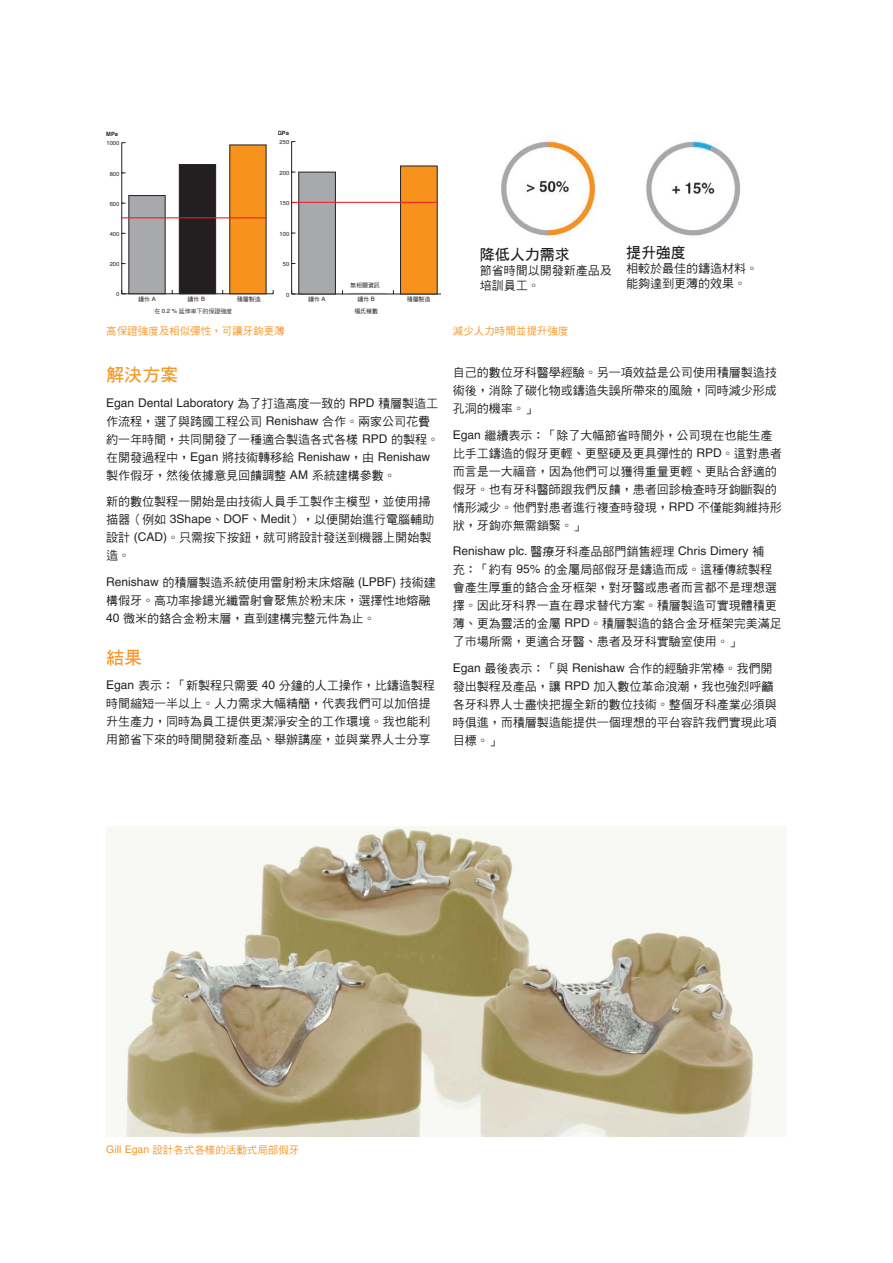
<style>
.page{position:relative;width:893px;height:1263px;background:#fff}
.page>*{position:absolute;margin:0;border:0;box-sizing:border-box;transform-origin:0 0}
.Main_body_heading_te{font:18px "DF Hei W7 WIN BF";color:#f79727}
.t1{font:15px "DF Hei W7 WIN BF";color:#231f20}
.Main_body_text_8pt{font:12px/18px "DF Hei Md HK BF";color:#231f20}
.Caption_text_7pt{font:10.5px "DF Hei Md HK BF";color:#f79727}
.t2{font:6px "DF Hei Md HK BF";color:#231f20}
.t3{font:700 5.85px "Helvetica";color:#231f20}
.t4{font:5.85px "Helvetica";color:#231f20}
.t5{font:700 5.7px "Helvetica";color:#231f20}
.t6{font:5.7px "Helvetica";color:#231f20}
.s1{font-family:"Helvetica LT Pro"}
</style>
<div class="page">
<img style="left:501px;top:141px;width:239px;height:97px">
<img style="left:106px;top:826px;width:681px;height:310px">
<hr style="left:122px;top:293px;width:151px;height:1px;background:#231f20">
<hr style="left:121px;top:143px;width:1px;height:151px;background:#231f20">
<div style="left:129px;top:196px;width:36px;height:98px;background:#a8a9ad"></div>
<div style="left:179px;top:165px;width:37px;height:129px;background:#231f20;border:1px solid #231f20"></div>
<div style="left:230px;top:145px;width:36px;height:149px;background:#f7931d"></div>
<hr style="left:122px;top:218px;width:144px;height:1px;background:#ee1d23">
<hr style="left:292px;top:294px;width:148px;height:1px;background:#231f20">
<hr style="left:291px;top:142px;width:1px;height:152px;background:#231f20">
<div style="left:299px;top:172px;width:36px;height:122px;background:#a8a9ad"></div>
<div style="left:401px;top:166px;width:36px;height:128px;background:#f7931d"></div>
<hr style="left:292px;top:202px;width:145px;height:1px;background:#ee1d23">
<p class="t5" style="left:106px;top:130px;width:13px">MPa</p>
<p class="t3" style="left:277px;top:129px;width:13px">GPa</p>
<p class="t6" style="left:107px;top:140px;width:14px">1000</p>
<p class="t4" style="left:280px;top:139px;width:11px">250</p>
<p class="t6" style="left:110px;top:170px;width:11px">800</p>
<p class="t4" style="left:280px;top:169px;width:11px">200</p>
<p class="t6" style="left:110px;top:200px;width:11px">600</p>
<p class="t4" style="left:280px;top:200px;width:11px">150</p>
<p class="t6" style="left:110px;top:231px;width:11px">400</p>
<p class="t4" style="left:280px;top:230px;width:11px">100</p>
<p class="t6" style="left:110px;top:261px;width:11px">200</p>
<p class="t4" style="left:283px;top:261px;width:8px">50</p>
<p class="t6" style="left:116px;top:291px;width:5px">0</p>
<p class="t2" style="left:138px;top:296px;width:19px">鑄件 <span class="s1">A</span></p>
<p class="t2" style="left:188px;top:296px;width:19px">鑄件 <span class="s1">B</span></p>
<p class="t2" style="left:237px;top:296px;width:25px">積層製造</p>
<p class="t2" style="left:154px;top:308px;width:79px">在 <span class="s1">0.2 %</span> 延伸率下的保證強度</p>
<p class="t6" style="left:138px;top:296px;width:19px">Cast A</p>
<p class="t6" style="left:189px;top:296px;width:19px">Cast B</p>
<p class="t6" style="left:244px;top:296px;width:10px">AM</p>
<p class="t5" style="left:154px;top:308px;width:91px">Proof strength at 0.2% extension</p>
<p class="t4" style="left:286px;top:291px;width:5px">0</p>
<p class="Caption_text_7pt" style="left:106px;top:325px;width:180px">高保證強度及相似彈性，可讓牙鉤更薄</p>
<p class="t2" style="left:350px;top:282px;width:31px">無相關資訊</p>
<p class="t2" style="left:354px;top:308px;width:25px">楊氏模數</p>
<p class="t3" style="left:350px;top:282px;width:34px">Unavailable</p>
<p class="t2" style="left:308px;top:296px;width:19px">鑄件 <span class="s1">A</span></p>
<p class="t2" style="left:357px;top:296px;width:19px">鑄件 <span class="s1">B</span></p>
<p class="t2" style="left:407px;top:296px;width:25px">積層製造</p>
<p class="t4" style="left:308px;top:296px;width:19px">Cast A</p>
<p class="t4" style="left:359px;top:296px;width:19px">Cast B</p>
<p class="t4" style="left:414px;top:296px;width:10px">AM</p>
<p class="t3" style="left:344px;top:308px;width:49px">Young’s Modulus</p>
<p class="Main_body_heading_te" style="left:106px;top:366px;width:73px">解決方案</p>
<p class="Main_body_text_8pt" style="left:106px;top:394px;width:334px"><span class="s1">Egan Dental Laboratory</span> 為了打造高度一致的 <span class="s1">RPD</span> 積層製造工作流程，選了與跨國工程公司 <span class="s1">Renishaw</span> 合作。兩家公司花費約一年時間，共同開發了一種適合製造各式各樣 <span class="s1">RPD</span> 的製程。在開發過程中，<span class="s1">Egan</span> 將技術轉移給 <span class="s1">Renishaw</span>，由 <span class="s1">Renishaw</span>製作假牙，然後依據意見回饋調整 <span class="s1">AM</span> 系統建構參數。</p>
<p class="Main_body_text_8pt" style="left:106px;top:493px;width:329px">新的數位製程一開始是由技術人員手工製作主模型，並使用掃描器（例如 <span class="s1">3Shape</span>、<span class="s1">DOF</span>、<span class="s1">Medit</span>），以便開始進行電腦輔助設計 <span class="s1">(CAD)</span>。只需按下按鈕，就可將設計發送到機器上開始製造。</p>
<p class="Main_body_text_8pt" style="left:106px;top:573px;width:331px"><span class="s1">Renishaw</span> 的積層製造系統使用雷射粉末床熔融 <span class="s1">(LPBF)</span> 技術建構假牙。高功率摻鐿光纖雷射會聚焦於粉末床，選擇性地熔融<br><span class="s1">40</span> 微米的鉻合金粉末層，直到建構完整元件為止。</p>
<p class="Main_body_heading_te" style="left:106px;top:648px;width:37px">結果</p>
<p class="Main_body_text_8pt" style="left:106px;top:677px;width:330px"><span class="s1">Egan</span> 表示：「新製程只需要 <span class="s1">40</span> 分鐘的人工操作，比鑄造製程時間縮短一半以上。人力需求大幅精簡，代表我們可以加倍提升生產力，同時為員工提供更潔淨安全的工作環境。我也能利用節省下來的時間開發新產品、舉辦講座，並與業界人士分享</p>
<p class="t1" style="left:480px;top:247px;width:91px">降低人力需求</p>
<p class="Main_body_text_8pt" style="left:480px;top:263px;width:133px;line-height:15px">節省時間以開發新產品及培訓員工。</p>
<p class="Caption_text_7pt" style="left:453px;top:326px;width:117px">減少人力時間並提升強度</p>
<p class="t1" style="left:626px;top:245px;width:61px">提升強度</p>
<p class="Main_body_text_8pt" style="left:626px;top:261px;width:133px;line-height:15px">相較於最佳的鑄造材料。能夠達到更薄的效果。</p>
<p class="Main_body_text_8pt" style="left:453px;top:363px;width:325px;text-align:justify">自己的數位牙科醫學經驗。另一項效益是公司使用積層製造技術後，消除了碳化物或鑄造失誤所帶來的風險，同時減少形成孔洞的機率。」</p>
<p class="Main_body_text_8pt" style="left:453px;top:426px;width:331px"><span class="s1">Egan</span> 繼續表示：「除了大幅節省時間外，公司現在也能生產比手工鑄造的假牙更輕、更堅硬及更具彈性的 <span class="s1">RPD</span>。這對患者而言是一大福音，因為他們可以獲得重量更輕、更貼合舒適的假牙。也有牙科醫師跟我們反饋，患者回診檢查時牙鉤斷裂的情形減少。他們對患者進行複查時發現，<span class="s1">RPD</span> 不僅能夠維持形狀，牙鉤亦無需鎖緊。」</p>
<p class="Main_body_text_8pt" style="left:453px;top:542px;width:331px"><span class="s1">Renishaw plc.</span> 醫療牙科產品部門銷售經理 <span class="s1">Chris Dimery</span> 補<br>充：「約有 <span class="s1">95%</span> 的金屬局部假牙是鑄造而成。這種傳統製程會產生厚重的鉻合金牙框架，對牙醫或患者而言都不是理想選擇。因此牙科界一直在尋求替代方案。積層製造可實現體積更薄、更為靈活的金屬 <span class="s1">RPD</span>。積層製造的鉻合金牙框架完美滿足了市場所需，更適合牙醫、患者及牙科實驗室使用。」</p>
<p class="Main_body_text_8pt" style="left:453px;top:659px;width:325px"><span class="s1">Egan</span> 最後表示：「與 <span class="s1">Renishaw</span> 合作的經驗非常棒。我們開發出製程及產品，讓 <span class="s1">RPD</span> 加入數位革命浪潮，我也強烈呼籲各牙科界人士盡快把握全新的數位技術。整個牙科產業必須與時俱進，而積層製造能提供一個理想的平台容許我們實現此項目標。」</p>
<p class="Caption_text_7pt" style="left:106px;top:1144px;width:195px"><span class="s1">Gill Egan</span> 設計各式各樣的活動式局部假牙</p>
</div>
